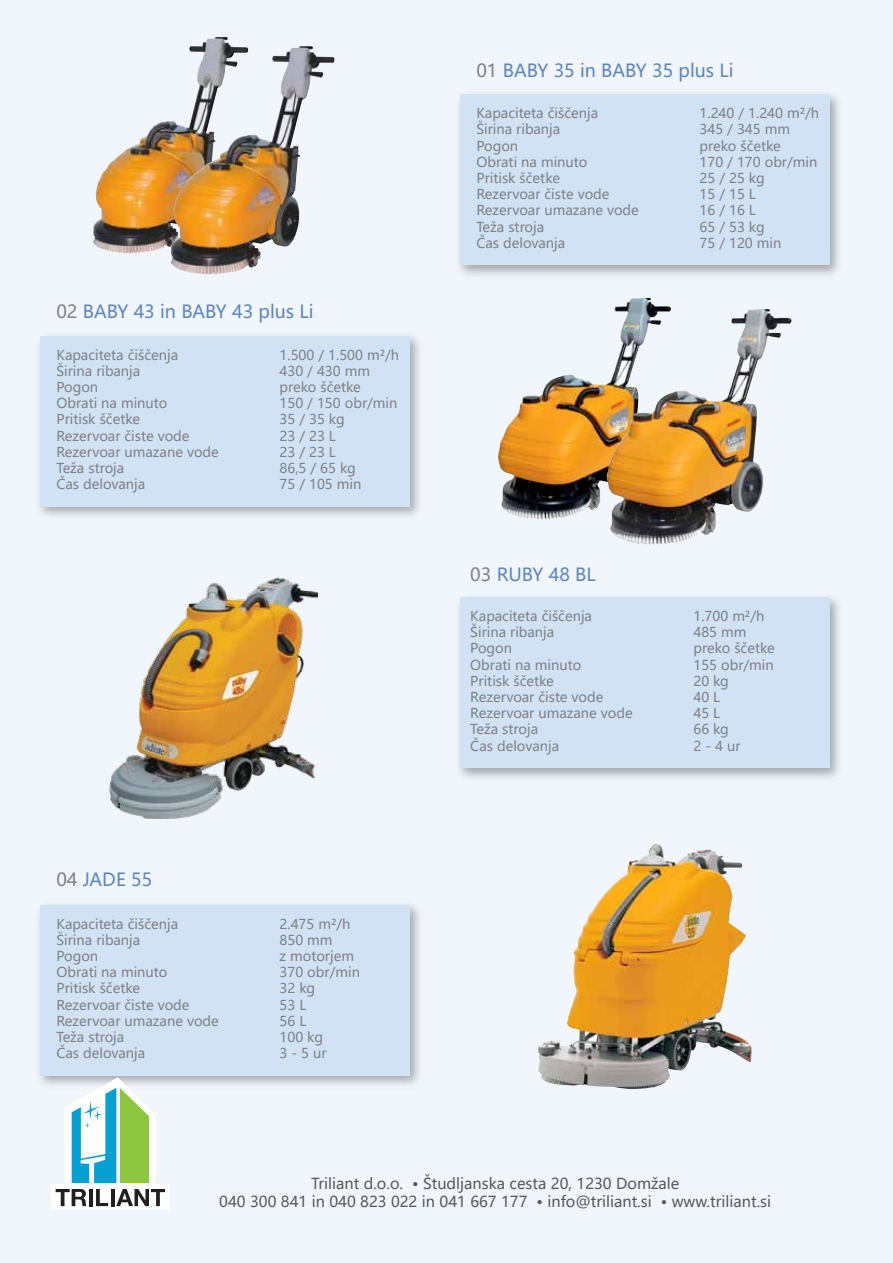
<style>
.page{position:relative;width:893px;height:1263px;background:#f1f6fc}
.page>*{position:absolute;margin:0;border:0;box-sizing:border-box;transform-origin:0 0}
.t1{font:18px "Microsoft Ya Hei UI";color:#5c85c4}
.t2{font:15px/18px "Microsoft Ya Hei UI";color:#58595b;text-align:center}
.t3{font:13.5px/16.2px "Microsoft Ya Hei UI";color:#808285}
.s1{color:#808285}
</style>
<div class="page">
<div style="left:460px;top:95px;width:370px;height:170px;background:#d1e2f5"></div>
<img style="left:93px;top:37px;width:138px;height:216px">
<img style="left:171px;top:46px;width:163px;height:228px">
<div style="left:460px;top:598px;width:370px;height:170px;background:#d1e2f5"></div>
<img style="left:110px;top:578px;width:208px;height:241px">
<div style="left:40px;top:905px;width:370px;height:170px;background:#d1e2f5"></div>
<img style="left:538px;top:844px;width:214px;height:245px">
<div style="left:40px;top:336px;width:370px;height:170px;background:#d1e2f5"></div>
<img style="left:498px;top:298px;width:173px;height:221px">
<img style="left:607px;top:309px;width:185px;height:236px">
<svg style="left:51px;top:1077px;width:119px;height:132px"></svg>
<h1 class="t1" style="left:476px;top:58px;width:259px"><span class="s1">01</span> BABY 35 in BABY 35 plus Li</h1>
<h1 class="t1" style="left:56px;top:300px;width:259px"><span class="s1">02</span> BABY 43 in BABY 43 plus Li</h1>
<p class="t3" style="left:56px;top:346px;width:164px">Kapaciteta čiščenja<br>Širina ribanja<br>Pogon<br>Obrati na minuto<br>Pritisk ščetke<br>Rezervoar čiste vode<br>Rezervoar umazane vode<br>Teža stroja<br>Čas delovanja</p>
<p class="t3" style="left:280px;top:346px;width:121px">1.500 / 1.500 m²/h<br>430 / 430 mm preko ščetke<br>150 / 150 obr/min<br>35 / 35 kg<br>23 / 23 L<br>23 / 23 L<br>86,5 / 65 kg<br>75 / 105 min</p>
<h1 class="t1" style="left:56px;top:868px;width:97px"><span class="s1">04</span> JADE 55</h1>
<p class="t3" style="left:56px;top:915px;width:164px">Kapaciteta čiščenja<br>Širina ribanja<br>Pogon<br>Obrati na minuto<br>Pritisk ščetke<br>Rezervoar čiste vode<br>Rezervoar umazane vode<br>Teža stroja<br>Čas delovanja</p>
<p class="t3" style="left:280px;top:915px;width:82px">2.475 m²/h<br>850 mm<br>z motorjem<br>370 obr/min<br>32 kg<br>53 L<br>56 L<br>100 kg<br>3 - 5 ur</p>
<p class="t3" style="left:476px;top:105px;width:164px">Kapaciteta čiščenja<br>Širina ribanja<br>Pogon<br>Obrati na minuto<br>Pritisk ščetke<br>Rezervoar čiste vode<br>Rezervoar umazane vode<br>Teža stroja<br>Čas delovanja</p>
<p class="t3" style="left:699px;top:105px;width:121px">1.240 / 1.240 m²/h<br>345 / 345 mm preko ščetke<br>170 / 170 obr/min<br>25 / 25 kg<br>15 / 15 L<br>16 / 16 L<br>65 / 53 kg<br>75 / 120 min</p>
<h1 class="t1" style="left:470px;top:562px;width:127px"><span class="s1">03</span> RUBY 48 BL</h1>
<p class="t3" style="left:470px;top:608px;width:164px">Kapaciteta čiščenja<br>Širina ribanja<br>Pogon<br>Obrati na minuto<br>Pritisk ščetke<br>Rezervoar čiste vode<br>Rezervoar umazane vode<br>Teža stroja<br>Čas delovanja</p>
<p class="t3" style="left:693px;top:608px;width:83px">1.700 m²/h<br>485 mm preko ščetke<br>155 obr/min<br>20 kg<br>40 L<br>45 L<br>66 kg<br>2 - 4 ur</p>
<p class="t2" style="left:219px;top:1174px;width:553px">Triliant d.o.o. • Študljanska cesta 20, 1230 Domžale<br>040 300 841 in 040 823 022 in 041 667 177 • info@triliant.si • www.triliant.si</p>
</div>
